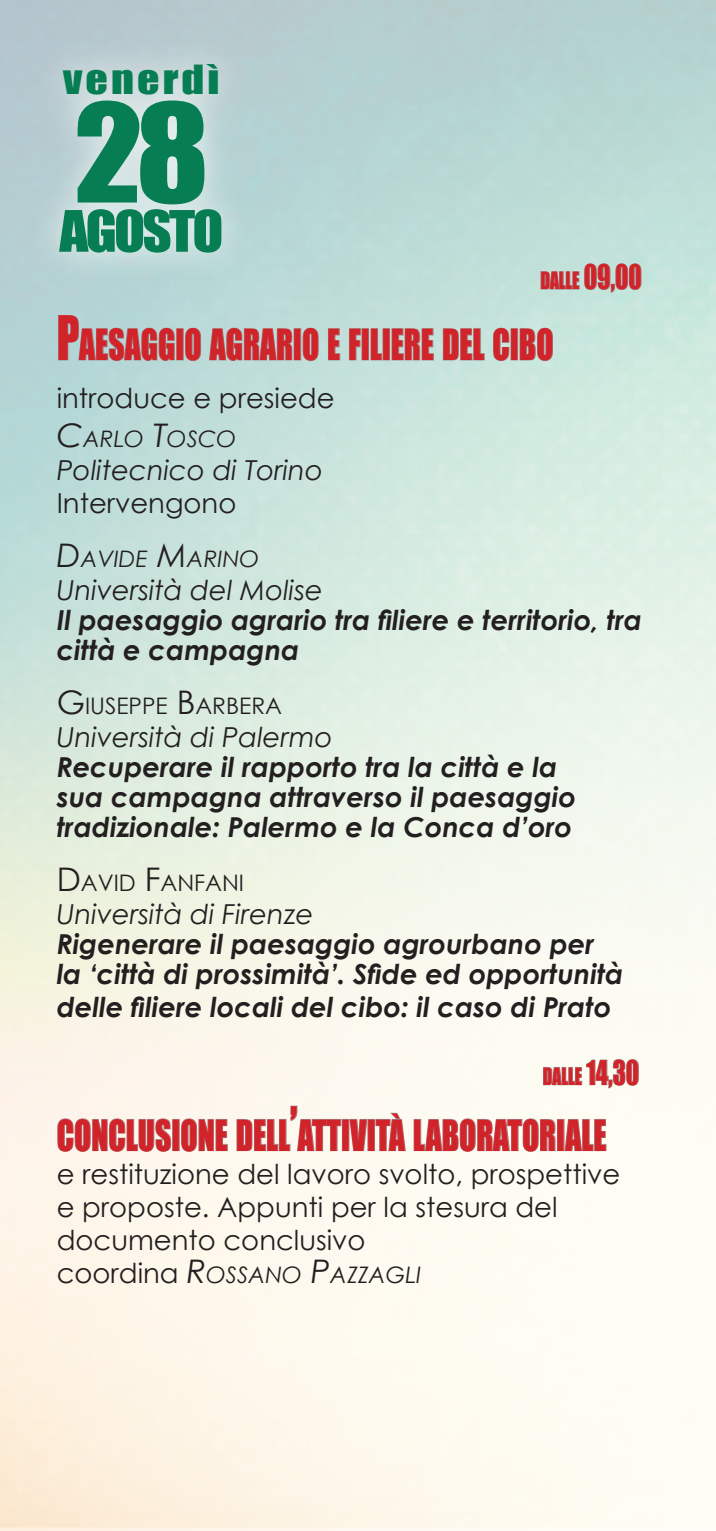
<style>
.page{position:relative;width:716px;height:1531px;background:#fff}
.page>*{position:absolute;margin:0;border:0;box-sizing:border-box;transform-origin:0 0}
.t1{font:126.5px "Impact";color:#067d52;scale:1.08 1}
.t2{font:52.75px "Impact";letter-spacing:-.05em;color:#067d52;scale:1.08 1}
.t3{font:39.5px "Impact";color:#d1232a;scale:.8 1}
.t4{font:37px "Impact";letter-spacing:.07em;color:#067d52;scale:1.19 1}
.t5{font:italic 700 27.5px/30px "Century Gothic";color:#231f20}
.t6{font:27.5px/33px "Century Gothic";color:#231f20}
.t7{font:italic 27.5px "Century Gothic";color:#231f20}
.t8{font:italic 22.75px "Century Gothic";color:#231f20}
.t9{font:22.75px "Century Gothic";color:#231f20}
.t10{font:22px "Impact";color:#d1232a;scale:.8 1}
.s1{font-size:31.25px}
.s2{font-size:56.25px}
.s3{font-size:32.5px}
.s4{font-style:normal;font-size:27.5px}
</style>
<div class="page">
<div style="left:28px;top:34px;width:226px;height:250px;background:#fff;opacity:.75"></div>
<svg style="left:540px;top:263px;width:102px;height:30px;background:#bacec8"></svg>
<svg style="left:57px;top:314px;width:118px;height:48px;background:#b0caca"></svg>
<div style="left:177px;top:329px;width:6px;height:31px;border:1px solid #9f9090"></div>
<svg style="left:184px;top:327px;width:18px;height:35px"></svg>
<svg style="left:208px;top:327px;width:85px;height:35px;background:#b5cac7"></svg>
<div style="left:294px;top:329px;width:7px;height:31px;border:1px solid #9f9090"></div>
<svg style="left:302px;top:327px;width:17px;height:35px"></svg>
<svg style="left:327px;top:328px;width:14px;height:33px"></svg>
<svg style="left:348px;top:328px;width:14px;height:33px"></svg>
<div style="left:362px;top:329px;width:6px;height:31px;border:1px solid #9f9090"></div>
<svg style="left:370px;top:328px;width:13px;height:33px"></svg>
<div style="left:383px;top:329px;width:6px;height:31px;border:1px solid #9f9090"></div>
<svg style="left:391px;top:328px;width:44px;height:33px"></svg>
<svg style="left:442px;top:328px;width:43px;height:33px"></svg>
<svg style="left:492px;top:327px;width:18px;height:35px"></svg>
<div style="left:511px;top:329px;width:6px;height:31px;border:1px solid #9f9090"></div>
<svg style="left:519px;top:327px;width:35px;height:35px"></svg>
<svg style="left:57px;top:1117px;width:115px;height:35px;background:#e8ded7"></svg>
<svg style="left:180px;top:1117px;width:48px;height:35px"></svg>
<svg style="left:236px;top:1105px;width:106px;height:47px"></svg>
<div style="left:342px;top:1119px;width:7px;height:31px;border:1px solid #9f9090"></div>
<svg style="left:349px;top:1118px;width:19px;height:34px"></svg>
<div style="left:368px;top:1119px;width:6px;height:31px;border:1px solid #9f9090"></div>
<svg style="left:375px;top:1112px;width:31px;height:40px"></svg>
<svg style="left:413px;top:1117px;width:143px;height:35px"></svg>
<div style="left:557px;top:1119px;width:7px;height:31px;border:1px solid #9f9090"></div>
<svg style="left:564px;top:1118px;width:43px;height:34px"></svg>
<svg style="left:542px;top:1058px;width:97px;height:31px"></svg>
<h3 class="t4" style="left:63px;top:51px;width:133px">venerdì</h3>
<h1 class="t1" style="left:74px;top:55px;width:126px">28</h1>
<h2 class="t2" style="left:59px;top:190px;width:153px">AGOSTO</h2>
<p class="t10" style="left:540px;top:263px;width:128px">DALLE <span class="s1">09,00</span></p>
<h3 class="t3" style="left:57px;top:314px;width:622px"><span class="s2">P</span>AESAGGIO AGRARIO E FILIERE DEL CIBO</h3>
<p class="t6" style="left:57px;top:381px;width:279px">introduce e presiede</p>
<p class="t8" style="left:57px;top:423px;width:181px"><span class="s3">C</span>ARLO <span class="s3">T</span>OSCO</p>
<p class="t7" style="left:57px;top:451px;width:268px">Politecnico di Torino</p>
<p class="t6" style="left:57px;top:486px;width:181px">Intervengono</p>
<p class="t8" style="left:57px;top:543px;width:204px"><span class="s3">D</span>AVIDE <span class="s3">M</span>ARINO</p>
<p class="t7" style="left:57px;top:571px;width:268px">Università del Molise</p>
<p class="t5" style="left:57px;top:604px;width:587px">Il paesaggio agrario tra filiere e territorio, tra città e campagna</p>
<p class="t9" style="left:57px;top:690px;width:227px"><span class="s3">G</span>IUSEPPE <span class="s3">B</span>ARBERA</p>
<p class="t7" style="left:57px;top:718px;width:278px">Università di Palermo</p>
<p class="t5" style="left:57px;top:751px;width:521px">Recuperare il rapporto tra la città e la sua campagna attraverso il paesaggio tradizionale: Palermo e la Conca d’oro</p>
<p class="t9" style="left:57px;top:867px;width:189px"><span class="s3">D</span>AVID <span class="s3">F</span>ANFANI</p>
<p class="t7" style="left:57px;top:895px;width:258px">Università di Firenze</p>
<p class="t5" style="left:57px;top:928px;width:568px">Rigenerare il paesaggio agrourbano per la ‘città di prossimità’. Sfide ed opportunità</p>
<p class="t5" style="left:57px;top:991px;width:556px">delle filiere locali del cibo: il caso di Prato</p>
<p class="t10" style="left:543px;top:1059px;width:122px">DALLE <span class="s1">14,30</span></p>
<h3 class="t3" style="left:57px;top:1104px;width:688px">CONCLUSIONE DELL<span class="s2">’</span>ATTIVITÀ LABORATORIALE</h3>
<p class="t6" style="left:57px;top:1157px;width:565px">e restituzione del lavoro svolto, prospettive e proposte. Appunti per la stesura del documento conclusivo</p>
<p class="t8" style="left:57px;top:1258px;width:366px"><span class="s4">coordina</span> <span class="s3">R</span>OSSANO <span class="s3">P</span>AZZAGLI</p>
</div>
